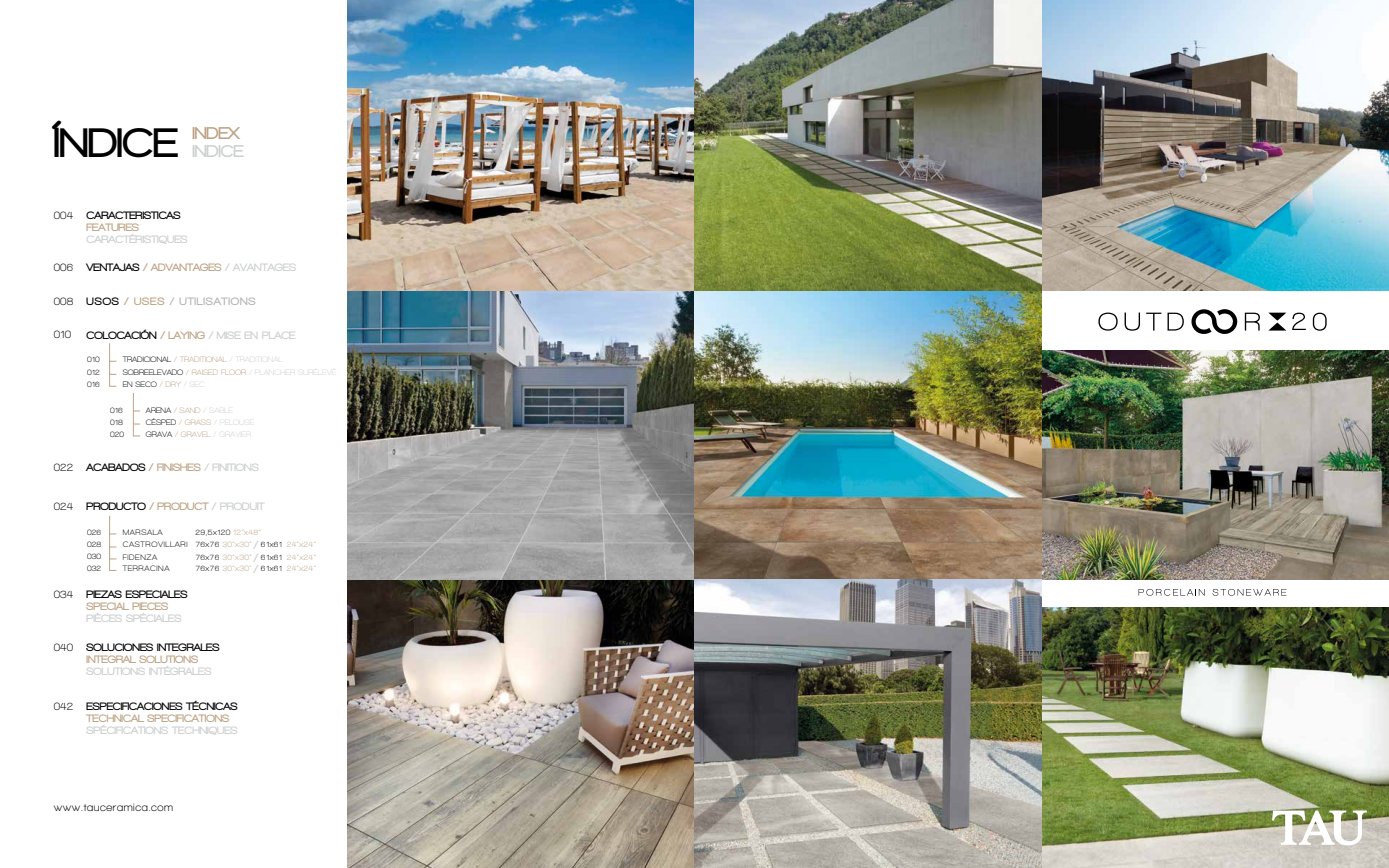
<style>
.page{position:relative;width:1389px;height:868px;background:#fff}
.page>*{position:absolute;margin:0;border:0;box-sizing:border-box;transform-origin:0 0}
.t1{font:900 42.2px "Walkway";color:#000}
.t2{font:900 17.5px "Walkway";color:#ccd0cf}
.t3{font:900 17.5px "Walkway";color:#bda385}
.t4{font:900 11px/12px "Walkway";color:#000}
.t5{font:900 11px "Walkway";color:#ccd0cf}
.t6{font:900 11px "Walkway";color:#bda385}
.t7{font:700 11px "Walkway";letter-spacing:.05em;color:#000}
.t8{font:900 11px "Walkway";letter-spacing:.08em;color:#b4b4b4}
.t9{font:700 8px/12.3px "Walkway";color:#ccd0cf}
.t10{font:700 8px/12.6px "Walkway";letter-spacing:.05em;color:#bda385}
.t11{font:700 8px/12px "Walkway";letter-spacing:.08em;color:#000}
.t12{font:700 8px "Walkway";letter-spacing:.05em;color:#000}
.s1{color:#000}
.s2{color:#ccd0cf}
.s3{color:#bda385}
.s4{font-weight:700;color:#000}
.s5{font-weight:900;font-size:12px;color:#ccd0cf}
.s6{font-weight:700}
</style>
<div class="page">
<hr style="left:133px;top:393px;width:1px;height:43px;background:#bda385">
<hr style="left:109px;top:343px;width:1px;height:43px;background:#bda385">
<hr style="left:109px;top:516px;width:1px;height:55px;background:#bda385">
<img style="left:1042px;top:0;width:347px;height:290px">
<img style="left:347px;top:0;width:695px;height:867px">
<img style="left:1042px;top:351px;width:347px;height:228px">
<img style="left:1042px;top:607px;width:347px;height:260px">
<svg style="left:1272px;top:810px;width:95px;height:35px"></svg>
<svg style="left:1292px;top:312px;width:14px;height:18px"></svg>
<svg style="left:1313px;top:312px;width:14px;height:18px"></svg>
<svg style="left:1098px;top:312px;width:20px;height:18px"></svg>
<svg style="left:1125px;top:312px;width:15px;height:18px"></svg>
<svg style="left:1146px;top:312px;width:15px;height:18px"></svg>
<svg style="left:1168px;top:312px;width:16px;height:18px"></svg>
<svg style="left:1245px;top:312px;width:15px;height:18px"></svg>
<svg style="left:1191px;top:309px;width:47px;height:25px"></svg>
<svg style="left:1268px;top:312px;width:18px;height:18px"></svg>
<svg style="left:1139px;top:589px;width:66px;height:6px"></svg>
<svg style="left:1213px;top:589px;width:73px;height:6px"></svg>
<h1 class="t1" style="left:54px;top:120px;width:124px">ÍNDICE</h1>
<h2 class="t3" style="left:192px;top:123px;width:48px">INDEX</h2>
<h2 class="t2" style="left:192px;top:141px;width:52px">INDICE</h2>
<h3 class="t7" style="left:54px;top:209px;width:21px">004</h3>
<h3 class="t4" style="left:87px;top:209px;width:96px">CARACTERISTICAS</h3>
<h3 class="t6" style="left:87px;top:221px;width:54px">FEATURES</h3>
<h3 class="t5" style="left:87px;top:233px;width:103px">CARACTÉRISTIQUES</h3>
<h3 class="t7" style="left:54px;top:261px;width:21px">006</h3>
<h3 class="t7" style="left:54px;top:295px;width:21px">008</h3>
<h3 class="t6" style="left:87px;top:261px;width:211px"><span class="s1">VENTAJAS</span> / ADVANTAGES <span class="s2">/ AVANTAGES</span></h3>
<h3 class="t8" style="left:87px;top:295px;width:170px"><span class="s1">USOS</span> <span class="s3">/ USES</span> / UTILISATIONS</h3>
<h3 class="t7" style="left:54px;top:328px;width:19px">010</h3>
<h3 class="t5" style="left:87px;top:329px;width:210px"><span class="s1">COLOCACIÓN</span> <span class="s3">/ LAYING</span> / MISE EN PLACE</h3>
<p class="t9" style="left:123px;top:353px;width:215px"><span class="s1">TRADICIONAL</span> <span class="s3">/ TRADITIONAL</span> / TRADITIONAL<br><span class="s1">SOBREELEVADO</span> <span class="s3">/ RAISED FLOOR</span> / PLANCHER SURÉLEVÉ<br><span class="s1">EN SECO</span> <span class="s3">/ DRY</span> / SEC</p>
<p class="t9" style="left:146px;top:404px;width:110px"><span class="s1">ARENA</span> <span class="s3">/ SAND</span> / SABLE<br><span class="s1">CÉSPED</span> <span class="s3">/ GRASS</span> / PELOUSE<br><span class="s1">GRAVA</span> <span class="s3">/ GRAVEL</span> / GRAVIER</p>
<p class="t11" style="left:87px;top:353px;width:14px;line-height:12.7px">010<br>012</p>
<p class="t11" style="left:87px;top:378px;width:14px">016</p>
<p class="t11" style="left:110px;top:404px;width:14px">016</p>
<p class="t11" style="left:110px;top:415px;width:16px">018<br>020</p>
<h3 class="t5" style="left:54px;top:461px;width:206px"><span class="s4">022</span> <span class="s1">ACABADOS</span> <span class="s3">/ FINISHES</span> / FINITIONS</h3>
<h3 class="t7" style="left:54px;top:500px;width:21px">024</h3>
<h3 class="t7" style="left:54px;top:588px;width:21px">034</h3>
<h3 class="t4" style="left:87px;top:500px;width:179px">PRODUCTO <span class="s3">/ PRODUCT</span> <span class="s2">/ PRODUIT</span></h3>
<p class="t11" style="left:123px;top:538px;width:66px">CASTROVILLARI<br>FIDENZA<br>TERRACINA</p>
<p class="t11" style="left:123px;top:526px;width:41px">MARSALA</p>
<p class="t11" style="left:87px;top:526px;width:16px;text-align:justify">026<br>028<br>030<br>032</p>
<p class="t12" style="left:195px;top:528px;width:67px">29,5x120 <span class="s3">12”x48”</span></p>
<p class="t10" style="left:195px;top:538px;width:122px"><span class="s1">76x76</span> 30”x30” <span class="s5">/</span> <span class="s1">61x61</span> 24”x24”<br><span class="s1">76x76</span> 30”x30” <span class="s5">/</span> <span class="s1">61x61</span> 24”x24”</p>
<p class="t10" style="left:195px;top:562px;width:122px"><span class="s1">76x76</span> 30”x30” <span class="s5">/</span> <span class="s1">61x61</span> 24”x24”</p>
<h3 class="t4" style="left:87px;top:588px;width:102px">PIEZAS ESPECIALES</h3>
<h3 class="t6" style="left:87px;top:600px;width:83px">SPECIAL PIECES</h3>
<h3 class="t5" style="left:87px;top:612px;width:96px">PIÈCES SPÉCIALES</h3>
<h3 class="t4" style="left:87px;top:640px;width:134px;text-indent:-33px"><span class="s6">040</span> SOLUCIONES INTEGRALES<br><span class="s3">INTEGRAL SOLUTIONS</span></h3>
<h3 class="t5" style="left:87px;top:665px;width:126px">SOLUTIONS INTÉGRALES</h3>
<h3 class="t4" style="left:87px;top:700px;width:152px;text-indent:-33px"><span class="s6">042</span> ESPECIFICACIONES TÉCNICAS<br><span class="s3">TECHNICAL SPECIFICATIONS</span></h3>
<h3 class="t5" style="left:87px;top:724px;width:153px">SPÉCIFICATIONS TECHNIQUES</h3>
<h3 class="t7" style="left:54px;top:800px;width:121px">www.tauceramica.com</h3>
</div>
